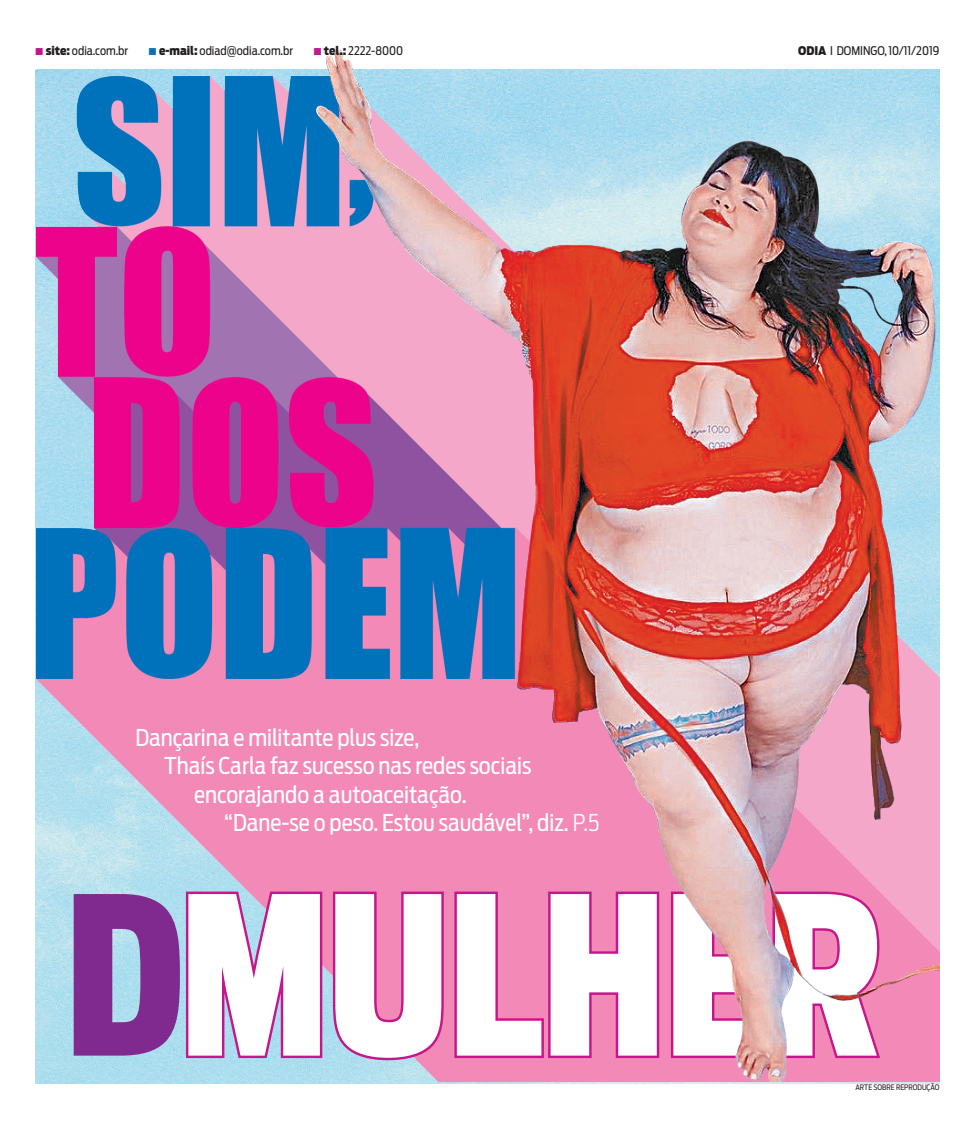
<style>
.page{position:relative;width:975px;height:1124px;background:#fff}
.page>*{position:absolute;margin:0;border:0;box-sizing:border-box;transform-origin:0 0}
.t1{font:900 217.88px "Antenna Extra Cond";letter-spacing:-.005em;color:#fff}
.t2{font:23px "Antenna Cond";color:#fff}
.t3{font:11.88px "Antenna Cond";color:#231f20}
.t4{font:7.5px "Antenna Cond";color:#231f20}
.s1{color:#c4178c}
.s2{font-weight:900}
.s3{color:#0971ba}
.s4{font-weight:300}
.s5{color:#802a90}
</style>
<div class="page">
<img style="left:35px;top:76px;width:263px;height:1005px">
<svg style="left:183px;top:889px;width:115px;height:173px;background:#b5b1d7"></svg>
<img style="left:298px;top:50px;width:641px;height:1031px">
<p class="t3" style="left:35px;top:43px;width:94px"><span class="s1">■</span> <span class="s2">site:</span> odia.com.br</p>
<p class="t3" style="left:149px;top:43px;width:146px"><span class="s3">■</span> <span class="s2">e-mail:</span> odiad@odia.com.br</p>
<p class="t3" style="left:314px;top:43px;width:91px"><span class="s1">■</span> <span class="s2">tel.:</span> 2222-8000</p>
<p class="t3" style="left:798px;top:43px;width:143px"><span class="s2">ODIA</span> I Domingo, 10/11/2019</p>
<p class="t2" style="left:135px;top:723px;width:285px">Dançarina e militante plus size,</p>
<p class="t2" style="left:164px;top:752px;width:368px">Thaís Carla faz sucesso nas redes sociais</p>
<p class="t2" style="left:194px;top:780px;width:274px">encorajando a autoaceitação.</p>
<p class="t2" style="left:224px;top:809px;width:377px">“Dane-se o peso. Estou saudável”, diz. <span class="s4">P.5</span></p>
<h1 class="t1" style="left:65px;top:846px;width:818px"><span class="s5">D</span>MULHER</h1>
<p class="t4" style="left:855px;top:1082px;width:85px">ARTE SOBRE REPRODUÇÃO</p>
</div>
